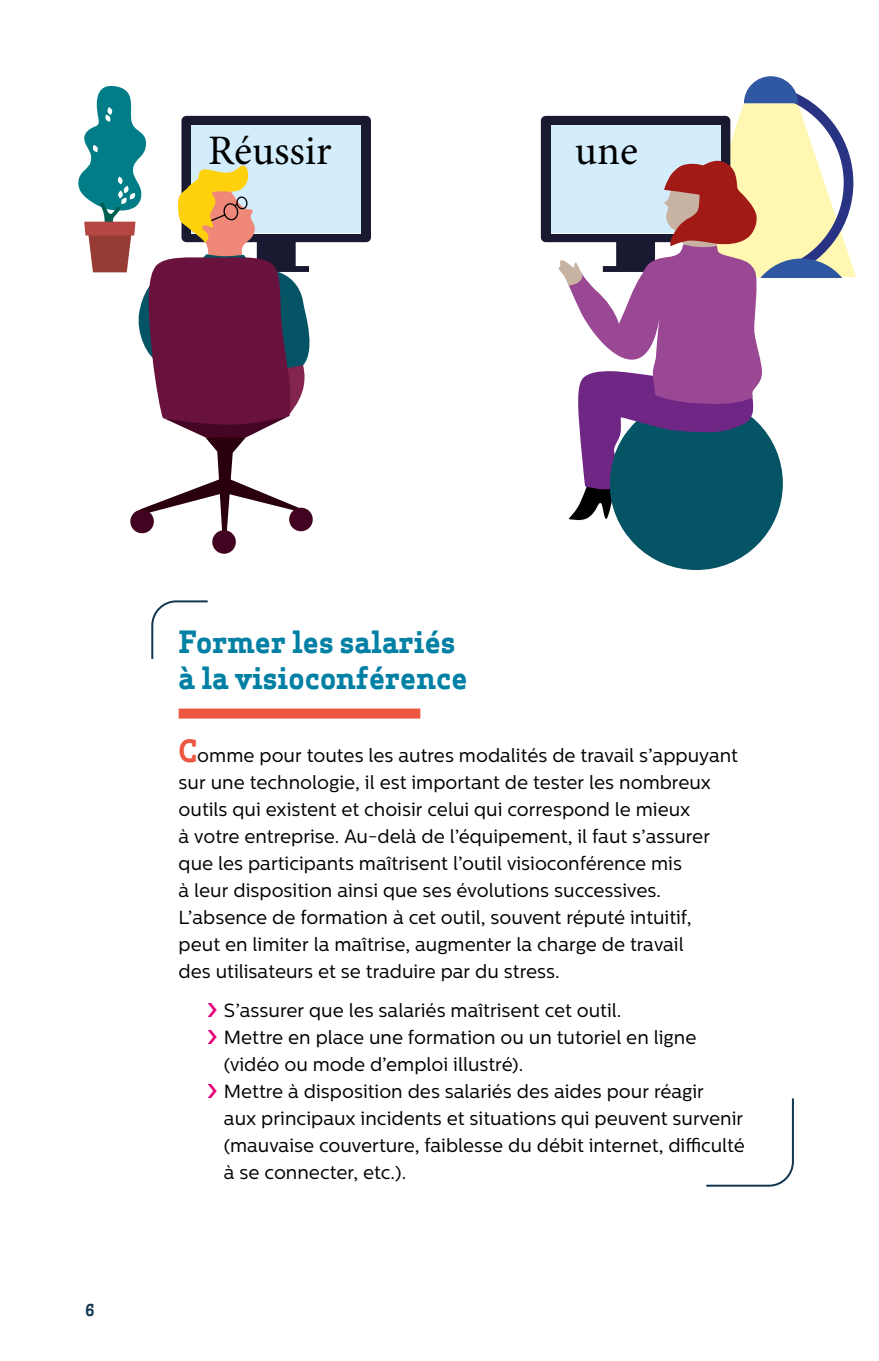
<style>
.page{position:relative;width:879px;height:1361px;background:#fff}
.page>*{position:absolute;margin:0;border:0;box-sizing:border-box;transform-origin:0 0}
.t1{font:42px "Minion Pro";color:#000}
.t2{font:700 30px/36px "Apex Serif";color:#0080a4}
.t3{font:19px/27px "Centrale Sans";color:#000}
.t4{font:700 16px "Apex Serif";color:#123851}
.s1{font-family:"Apex Serif";font-weight:700;font-size:30px;color:#eb5740}
.s2{font-family:"Aaux Pro OT";font-weight:900;font-size:20px;color:#e6007d}
</style>
<div class="page">
<div style="left:541px;top:116px;width:189px;height:126px;background:#191931;border-radius:5px"></div>
<div style="left:551px;top:125px;width:55px;height:54px;background:#d4edfc"></div>
<div style="left:551px;top:179px;width:55px;height:54px;background:#d4edfc"></div>
<div style="left:610px;top:397px;width:173px;height:173px;background:#045466;border-radius:50%"></div>
<svg style="left:556px;top:76px;width:300px;height:459px"></svg>
<div style="left:181px;top:116px;width:190px;height:126px;background:#191931;border-radius:5px"></div>
<div style="left:305px;top:125px;width:56px;height:54px;background:#d4edfc"></div>
<div style="left:305px;top:179px;width:56px;height:54px;background:#d4edfc"></div>
<div style="left:212px;top:530px;width:24px;height:24px;background:#410320;border-radius:50%"></div>
<svg style="left:78px;top:85px;width:241px;height:450px"></svg>
<svg style="left:706px;top:1098px;width:88px;height:89px"></svg>
<div style="left:179px;top:708px;width:241px;height:10px;background:#eb5740"></div>
<svg style="left:151px;top:600px;width:57px;height:59px"></svg>
<h1 class="t1" style="left:208px;top:122px;width:125px">Réussir</h1>
<h1 class="t1" style="left:575px;top:122px;width:64px">une</h1>
<p class="t4" style="left:85px;top:1300px;width:11px">6</p>
<h2 class="t2" style="left:179px;top:623px;width:290px">Former les salariés à la visioconférence</h2>
<p class="t3" style="left:179px;top:742px;width:561px"><span class="s1">C</span>omme pour toutes les autres modalités de travail s’appuyant sur une technologie, il est important de tester les nombreux outils qui existent et choisir celui qui correspond le mieux<br>à votre entreprise. Au-delà de l’équipement, il faut s’assurer que les participants maîtrisent l’outil visioconférence mis<br>à leur disposition ainsi que ses évolutions successives.<br>L’absence de formation à cet outil, souvent réputé intuitif, peut en limiter la maîtrise, augmenter la charge de travail<br>des utilisateurs et se traduire par du stress.</p>
<p class="t3" style="left:207px;top:996px;width:416px"><span class="s2">&gt;</span> S’assurer que les salariés maîtrisent cet outil.</p>
<p class="t3" style="left:207px;top:1023px;width:491px"><span class="s2">&gt;</span> Mettre en place une formation ou un tutoriel en ligne</p>
<p class="t3" style="left:224px;top:1050px;width:301px">(vidéo ou mode d’emploi illustré).</p>
<p class="t3" style="left:207px;top:1077px;width:498px"><span class="s2">&gt;</span> Mettre à disposition des salariés des aides pour réagir</p>
<p class="t3" style="left:224px;top:1104px;width:521px">aux principaux incidents et situations qui peuvent survenir</p>
<p class="t3" style="left:224px;top:1131px;width:522px">(mauvaise couverture, faiblesse du débit internet, difficulté</p>
<p class="t3" style="left:224px;top:1158px;width:184px">à se connecter, etc.).</p>
</div>
